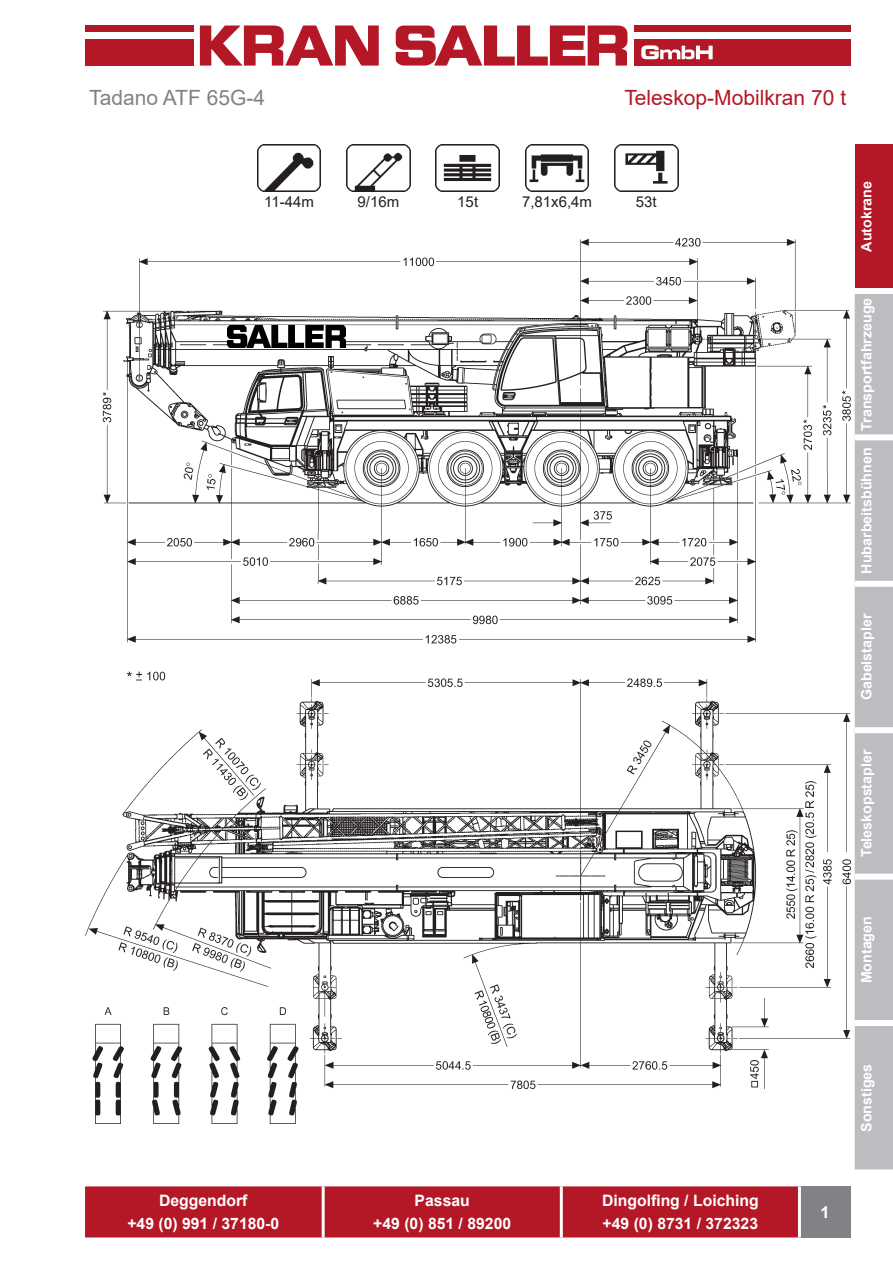
<style>
.page{position:relative;width:893px;height:1263px;background:#fff}
.page>*{position:absolute;margin:0;border:0;box-sizing:border-box;transform-origin:0 0}
.t1{font:21px "Arial";color:#b41725}
.t2{font:21px "Arial";color:#808285}
.t3{font:700 16.5px "Arial";color:#fff}
.t4{font:700 15.75px/22.5px "Arial";color:#fff;text-align:center}
.t5{font:15px "Arial";color:#231f20}
.t6{font:700 14.25px "Arial";color:#fff}
</style>
<div class="page">
<div style="left:855px;top:294px;width:38px;height:875px;background:#bcbdc0"></div>
<div style="left:855px;top:145px;width:38px;height:146px;background:#b41725"></div>
<div style="left:855px;top:1020px;width:38px;height:6px;background:#fff"></div>
<div style="left:855px;top:874px;width:38px;height:6px;background:#fff"></div>
<div style="left:855px;top:727px;width:38px;height:6px;background:#fff"></div>
<div style="left:855px;top:581px;width:38px;height:6px;background:#fff"></div>
<div style="left:855px;top:434px;width:38px;height:6px;background:#fff"></div>
<div style="left:855px;top:288px;width:38px;height:6px;background:#fff"></div>
<div style="left:799px;top:1187px;width:51px;height:51px;background:#808285"></div>
<div style="left:85px;top:1186px;width:713px;height:51px;background:#b41725"></div>
<hr style="left:560px;top:1186px;width:3px;height:51px;background:#fff">
<hr style="left:322px;top:1186px;width:3px;height:51px;background:#fff">
<hr style="left:798px;top:1186px;width:3px;height:51px;background:#fff">
<div style="left:85px;top:26px;width:108px;height:6px;background:#b41725"></div>
<div style="left:85px;top:39px;width:108px;height:27px;background:#b41725"></div>
<div style="left:634px;top:26px;width:216px;height:6px;background:#b41725"></div>
<div style="left:634px;top:39px;width:216px;height:27px;background:#b41725"></div>
<svg style="left:641px;top:45px;width:72px;height:14px"></svg>
<svg style="left:396px;top:26px;width:231px;height:40px"></svg>
<svg style="left:200px;top:26px;width:179px;height:40px"></svg>
<img style="left:85px;top:238px;width:765px;height:885px">
<img style="left:228px;top:326px;width:117px;height:21px">
<img style="left:257px;top:145px;width:64px;height:46px">
<img style="left:347px;top:145px;width:63px;height:46px">
<img style="left:436px;top:145px;width:63px;height:46px">
<img style="left:525px;top:145px;width:64px;height:46px">
<img style="left:615px;top:145px;width:63px;height:46px">
<h1 class="t2" style="left:89px;top:84px;width:177px">Tadano ATF 65G-4</h1>
<h1 class="t1" style="left:624px;top:84px;width:223px">Teleskop-Mobilkran 70 t</h1>
<p class="t5" style="left:264px;top:192px;width:51px">11-44m</p>
<p class="t5" style="left:358px;top:192px;width:43px">9/16m</p>
<p class="t5" style="left:457px;top:192px;width:22px">15t</p>
<p class="t5" style="left:522px;top:192px;width:72px">7,81x6,4m</p>
<p class="t5" style="left:636px;top:192px;width:22px">53t</p>
<p class="t6" style="left:856px;top:251px;width:72px;rotate:-90deg">Autokrane</p>
<p class="t6" style="left:856px;top:573px;width:277px;rotate:-90deg">Hubarbeitsbühnen Transportfahrzeuge</p>
<p class="t6" style="left:856px;top:700px;width:88px;rotate:-90deg">Gabelstapler</p>
<p class="t6" style="left:856px;top:857px;width:109px;rotate:-90deg">Teleskopstapler</p>
<p class="t6" style="left:856px;top:983px;width:69px;rotate:-90deg">Montagen</p>
<p class="t4" style="left:127px;top:1190px;width:153px">Deggendorf<br>+49 (0) 991 / 37180-0</p>
<p class="t4" style="left:373px;top:1190px;width:139px">Passau<br>+49 (0) 851 / 89200</p>
<p class="t4" style="left:602px;top:1190px;width:158px;text-align:left">Dingolfing / Loiching +49 (0) 8731 / 372323</p>
<p class="t3" style="left:820px;top:1201px;width:11px">1</p>
<p class="t6" style="left:856px;top:1132px;width:70px;rotate:-90deg">Sonstiges</p>
</div>
